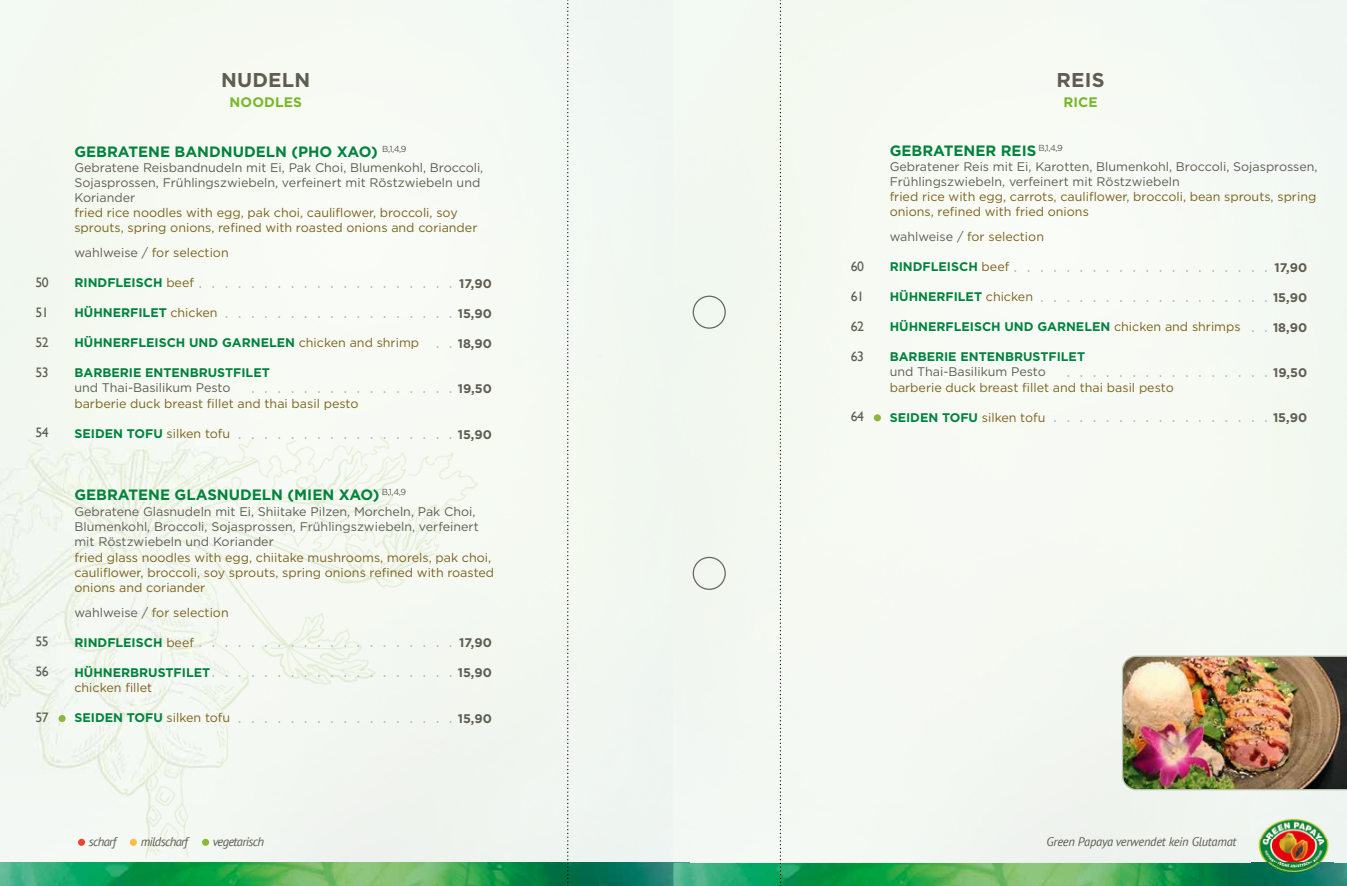
<style>
.page{position:relative;width:1347px;height:886px;background:#fff}
.page>*{position:absolute;margin:0;border:0;box-sizing:border-box;transform-origin:0 0}
.t1{font:700 20px "Gotham";letter-spacing:.01em;color:#5f5d52}
.t2{font:300 18.75px "Chantilly";color:#aeb7bc}
.t3{font:700 15px "Gotham";color:#00833d}
.t4{font:13.75px "Gill Sans";letter-spacing:-.04em;color:#5f5d52}
.t5{font:700 13.75px "Gotham";letter-spacing:.01em;color:#76b828}
.t6{font:12.5px/15px "Gotham";color:#7b621c}
.t7{font:12.5px/15px "Gotham";color:#5f5d52}
.t8{font:700 12.5px "Gotham";color:#00833d}
.t9{font:italic 12.5px "PT Sans";letter-spacing:-.02em;color:#5f5d52}
.t10{font:italic 12.5px "PT Sans";letter-spacing:-.04em;color:#5f5d52}
.s1{color:#5f5d52}
.s2{font-family:"Gotham";font-weight:700;font-size:12.5px;color:#00833d}
.s3{font-family:"Gotham";font-weight:400;font-size:12.5px;color:#7b621c}
.s4{font-family:"Gotham";font-weight:700;font-size:12.5px;color:#5f5d52}
.s5{font-weight:400;color:#7b621c}
.s6{font-family:"Chantilly";font-weight:300;font-size:18.75px;color:#aeb7bc}
.s7{font-weight:700;color:#00833d}
.s8{font-weight:700;color:#5f5d52}
</style>
<div class="page">
<div style="left:449px;top:438px;width:224px;height:425px;background:#f1f7f0"></div>
<img style="left:0;top:860px;width:449px;height:3px">
<div style="left:673px;top:0;width:359px;height:863px;background:#f4f9f2"></div>
<img style="left:1333px;top:833px;width:13px;height:30px">
<svg style="left:596px;top:354px;width:6px;height:5px"></svg>
<img style="left:0;top:433px;width:479px;height:427px">
<img style="left:0;top:863px;width:673px;height:23px">
<img style="left:673px;top:863px;width:673px;height:23px">
<img style="left:1251px;top:817px;width:82px;height:56px">
<div style="left:59px;top:715px;width:7px;height:7px;background:#8cb83a;border-radius:50%"></div>
<div style="left:130px;top:839px;width:7px;height:7px;background:#fbbe42;border-radius:50%"></div>
<div style="left:78px;top:839px;width:7px;height:7px;background:#e94830;border-radius:50%"></div>
<div style="left:202px;top:839px;width:7px;height:7px;background:#8cb83a;border-radius:50%"></div>
<div style="left:874px;top:414px;width:7px;height:7px;background:#8cb83a;border-radius:50%"></div>
<img style="left:1121px;top:656px;width:225px;height:134px">
<svg style="left:780px;top:0;width:1px;height:886px"></svg>
<svg style="left:692px;top:296px;width:34px;height:33px"></svg>
<svg style="left:692px;top:557px;width:34px;height:33px"></svg>
<svg style="left:567px;top:0;width:1px;height:886px"></svg>
<h1 class="t1" style="left:221px;top:67px;width:91px">NUDELN</h1>
<p class="t5" style="left:229px;top:93px;width:74px">NOODLES</p>
<p class="t3" style="left:74px;top:141px;width:334px">GEBRATENE BANDNUDELN (PHO XAO) <sup>B,1,4,9</sup></p>
<p class="t7" style="left:74px;top:159px;width:410px">Gebratene Reisbandnudeln mit Ei, Pak Choi, Blumenkohl, Broccoli,<br>Sojasprossen, Frühlingszwiebeln, verfeinert mit Röstzwiebeln und<br>Koriander</p>
<p class="t6" style="left:74px;top:205px;width:404px">fried rice noodles with egg, pak choi, cauliflower, broccoli, soy sprouts, spring onions, refined with roasted onions and coriander</p>
<p class="t6" style="left:74px;top:245px;width:156px"><span class="s1">wahlweise /</span> for selection</p>
<p class="t4" style="left:35px;top:274px;width:15px">50</p>
<h2 class="t2" style="left:74px;top:272px;width:419px"><span class="s2">RINDFLEISCH</span> <span class="s3">beef</span> . . . . . . . . . . . . . . . . . . . . <span class="s4">17,90</span></h2>
<p class="t4" style="left:35px;top:304px;width:15px">51</p>
<h2 class="t2" style="left:74px;top:302px;width:419px"><span class="s2">HÜHNERFILET</span> <span class="s3">chicken</span> . . . . . . . . . . . . . . . . . . <span class="s4">15,90</span></h2>
<p class="t4" style="left:35px;top:334px;width:15px">52</p>
<p class="t8" style="left:74px;top:335px;width:419px">HÜHNERFLEISCH UND GARNELEN <span class="s5">chicken and shrimp</span> <span class="s6">. .</span> <span class="s1">18,90</span></p>
<p class="t4" style="left:35px;top:364px;width:15px">53</p>
<p class="t6" style="left:74px;top:365px;width:419px"><span class="s7">BARBERIE ENTENBRUSTFILET<br></span><span class="s1">und Thai-Basilikum Pesto</span> <span class="s6">. . . . . . . . . . . . . . . .</span> <span class="s8">19,50 </span>barberie duck breast fillet and thai basil pesto</p>
<p class="t4" style="left:35px;top:424px;width:15px">54</p>
<h2 class="t2" style="left:74px;top:422px;width:419px"><span class="s2">SEIDEN TOFU</span> <span class="s3">silken tofu</span> . . . . . . . . . . . . . . . . . <span class="s4">15,90</span></h2>
<p class="t3" style="left:74px;top:484px;width:333px">GEBRATENE GLASNUDELN (MIEN XAO) <sup>B,1,4,9</sup></p>
<p class="t7" style="left:74px;top:504px;width:406px">Gebratene Glasnudeln mit Ei, Shiitake Pilzen, Morcheln, Pak Choi,<br>Blumenkohl, Broccoli, Sojasprossen, Frühlingszwiebeln, verfeinert mit Röstzwiebeln und Koriander</p>
<p class="t6" style="left:74px;top:550px;width:421px">fried glass noodles with egg, chiitake mushrooms, morels, pak choi, cauliflower, broccoli, soy sprouts, spring onions refined with roasted onions and coriander</p>
<p class="t6" style="left:74px;top:605px;width:156px"><span class="s1">wahlweise /</span> for selection</p>
<p class="t4" style="left:35px;top:633px;width:15px">55</p>
<h2 class="t2" style="left:74px;top:631px;width:419px"><span class="s2">RINDFLEISCH</span> <span class="s3">beef</span> . . . . . . . . . . . . . . . . . . . . <span class="s4">17,90</span></h2>
<p class="t4" style="left:35px;top:663px;width:15px">56</p>
<h2 class="t2" style="left:74px;top:661px;width:419px"><span class="s2">HÜHNERBRUSTFILET</span>. . . . . . . . . . . . . . . . . . . <span class="s4">15,90</span></h2>
<p class="t6" style="left:74px;top:680px;width:79px">chicken fillet</p>
<p class="t4" style="left:35px;top:709px;width:15px">57</p>
<h2 class="t2" style="left:74px;top:707px;width:419px"><span class="s2">SEIDEN TOFU</span> <span class="s3">silken tofu</span> . . . . . . . . . . . . . . . . . <span class="s4">15,90</span></h2>
<p class="t10" style="left:89px;top:833px;width:29px">scharf</p>
<p class="t10" style="left:141px;top:833px;width:49px">mildscharf</p>
<p class="t10" style="left:213px;top:833px;width:53px">vegetarisch</p>
<h1 class="t1" style="left:1056px;top:67px;width:49px">REIS</h1>
<p class="t5" style="left:1063px;top:93px;width:36px">RICE</p>
<p class="t3" style="left:889px;top:140px;width:175px">GEBRATENER REIS <sup>B,1,4,9</sup></p>
<p class="t7" style="left:889px;top:158px;width:429px">Gebratener Reis mit Ei, Karotten, Blumenkohl, Broccoli, Sojasprossen,<br>Frühlingszwiebeln, verfeinert mit Röstzwiebeln</p>
<p class="t6" style="left:889px;top:189px;width:428px">fried rice with egg, carrots, cauliflower, broccoli, bean sprouts, spring onions, refined with fried onions</p>
<p class="t6" style="left:889px;top:229px;width:156px"><span class="s1">wahlweise /</span> for selection</p>
<p class="t4" style="left:850px;top:258px;width:15px">60</p>
<h2 class="t2" style="left:889px;top:256px;width:419px"><span class="s2">RINDFLEISCH</span> <span class="s3">beef</span> . . . . . . . . . . . . . . . . . . . . <span class="s4">17,90</span></h2>
<p class="t4" style="left:850px;top:288px;width:15px">61</p>
<h2 class="t2" style="left:889px;top:286px;width:419px"><span class="s2">HÜHNERFILET</span> <span class="s3">chicken</span> . . . . . . . . . . . . . . . . . . <span class="s4">15,90</span></h2>
<p class="t4" style="left:850px;top:318px;width:15px">62</p>
<p class="t8" style="left:889px;top:318px;width:419px">HÜHNERFLEISCH UND GARNELEN <span class="s5">chicken and shrimps</span> <span class="s6">. .</span> <span class="s1">18,90</span></p>
<p class="t4" style="left:850px;top:348px;width:15px">63</p>
<p class="t6" style="left:889px;top:349px;width:419px"><span class="s7">BARBERIE ENTENBRUSTFILET<br></span><span class="s1">und Thai-Basilikum Pesto</span> <span class="s6">. . . . . . . . . . . . . . . .</span> <span class="s8">19,50 </span>barberie duck breast fillet and thai basil pesto</p>
<p class="t4" style="left:850px;top:408px;width:15px">64</p>
<h2 class="t2" style="left:889px;top:406px;width:419px"><span class="s2">SEIDEN TOFU</span> <span class="s3">silken tofu</span> . . . . . . . . . . . . . . . . . <span class="s4">15,90</span></h2>
<p class="t9" style="left:1046px;top:833px;width:191px">Green Papaya verwendet kein Glutamat</p>
</div>
